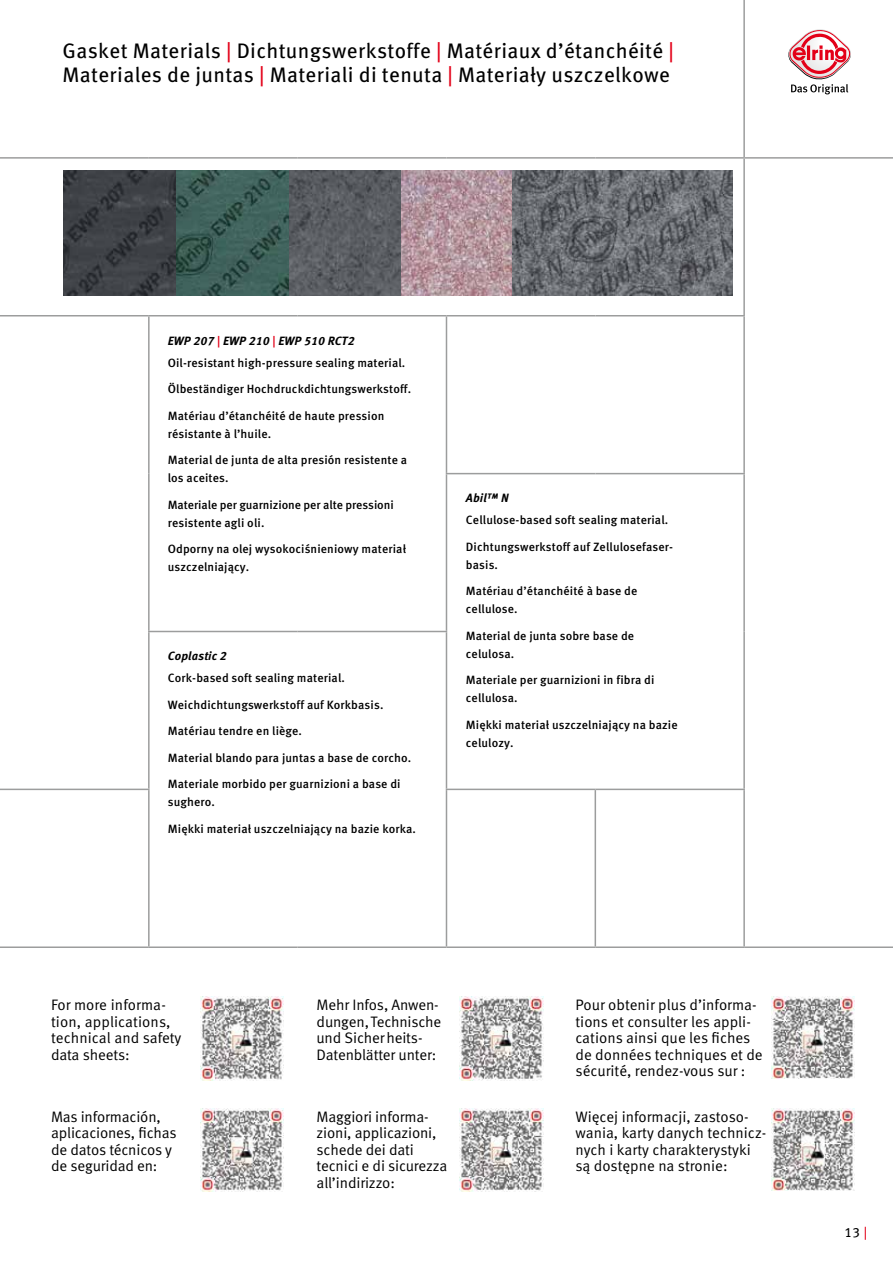
<style>
.page{position:relative;width:893px;height:1263px;background:#fff}
.page>*{position:absolute;margin:0;border:0;box-sizing:border-box;transform-origin:0 0}
.t1{font:21px/24px "Meta Pro";letter-spacing:.015em;color:#000}
.t2{font:15.15px/16.5px "Meta Pro Norm";letter-spacing:-.01em;color:#000}
.t3{font:13.5px "Meta Pro";color:#000}
.t4{font:500 12px/18px "Meta Pro";letter-spacing:.01em;color:#000}
.t5{font:italic 700 12px "Meta Pro";letter-spacing:.01em;color:#000}
.s1{color:#e30018}
.s2{font-weight:700;font-style:italic}
</style>
<div class="page">
<hr style="left:743px;top:0;width:2px;height:157px;background:#9c9d9d">
<hr style="left:744px;top:157px;width:149px;height:2px;background:#9c9d9d">
<hr style="left:743px;top:159px;width:2px;height:156px;background:#9c9d9d">
<hr style="left:0;top:315px;width:149px;height:1px;background:#9c9d9d">
<hr style="left:149px;top:315px;width:149px;height:1px;background:#9c9d9d">
<hr style="left:148px;top:316px;width:2px;height:158px;background:#9c9d9d">
<hr style="left:298px;top:315px;width:148px;height:1px;background:#9c9d9d">
<hr style="left:446px;top:315px;width:149px;height:1px;background:#9c9d9d">
<hr style="left:446px;top:316px;width:1px;height:157px;background:#9c9d9d">
<hr style="left:148px;top:474px;width:2px;height:157px;background:#9c9d9d">
<hr style="left:446px;top:474px;width:1px;height:157px;background:#9c9d9d">
<hr style="left:148px;top:632px;width:2px;height:157px;background:#9c9d9d">
<hr style="left:743px;top:474px;width:2px;height:157px;background:#9c9d9d">
<hr style="left:743px;top:631px;width:2px;height:158px;background:#9c9d9d">
<hr style="left:446px;top:790px;width:1px;height:156px;background:#9c9d9d">
<hr style="left:0;top:157px;width:149px;height:2px;background:#9c9d9d">
<hr style="left:149px;top:157px;width:149px;height:2px;background:#9c9d9d">
<hr style="left:298px;top:157px;width:148px;height:2px;background:#9c9d9d">
<hr style="left:446px;top:157px;width:149px;height:2px;background:#9c9d9d">
<hr style="left:595px;top:157px;width:149px;height:2px;background:#9c9d9d">
<hr style="left:0;top:789px;width:150px;height:1px;background:#9c9d9d">
<hr style="left:595px;top:789px;width:150px;height:1px;background:#9c9d9d">
<hr style="left:298px;top:946px;width:148px;height:2px;background:#9c9d9d">
<hr style="left:595px;top:315px;width:150px;height:1px;background:#9c9d9d">
<hr style="left:743px;top:316px;width:2px;height:157px;background:#9c9d9d">
<hr style="left:446px;top:473px;width:149px;height:1px;background:#9c9d9d">
<hr style="left:595px;top:473px;width:150px;height:1px;background:#9c9d9d">
<hr style="left:148px;top:631px;width:150px;height:1px;background:#9c9d9d">
<hr style="left:298px;top:631px;width:149px;height:1px;background:#9c9d9d">
<hr style="left:446px;top:632px;width:1px;height:157px;background:#9c9d9d">
<hr style="left:148px;top:790px;width:2px;height:156px;background:#9c9d9d">
<hr style="left:595px;top:790px;width:1px;height:156px;background:#9c9d9d">
<hr style="left:446px;top:789px;width:149px;height:1px;background:#9c9d9d">
<hr style="left:149px;top:946px;width:149px;height:2px;background:#9c9d9d">
<hr style="left:743px;top:790px;width:2px;height:156px;background:#9c9d9d">
<hr style="left:0;top:946px;width:149px;height:2px;background:#9c9d9d">
<hr style="left:446px;top:946px;width:149px;height:2px;background:#9c9d9d">
<hr style="left:595px;top:946px;width:149px;height:2px;background:#9c9d9d">
<hr style="left:744px;top:946px;width:149px;height:2px;background:#9c9d9d">
<svg style="left:788px;top:29px;width:63px;height:65px"></svg>
<img style="left:512px;top:170px;width:221px;height:126px">
<img style="left:289px;top:170px;width:112px;height:126px">
<svg style="left:401px;top:170px;width:111px;height:126px;background:#b5979f"></svg>
<svg style="left:63px;top:170px;width:113px;height:126px;background:#3c3f44"></svg>
<svg style="left:176px;top:170px;width:113px;height:126px;background:#3c5d57"></svg>
<img style="left:200px;top:1108px;width:83px;height:84px">
<img style="left:460px;top:1108px;width:83px;height:84px">
<img style="left:771px;top:1108px;width:84px;height:82px">
<img style="left:200px;top:997px;width:83px;height:83px">
<img style="left:460px;top:997px;width:83px;height:83px">
<img style="left:771px;top:997px;width:84px;height:81px">
<h1 class="t1" style="left:63px;top:38px;width:613px">Gasket Materials <span class="s1">|</span> Dichtungswerkstoffe <span class="s1">|</span> Matériaux d’étanchéité <span class="s1">|<br></span>Materiales de juntas <span class="s1">|</span> Materiali di tenuta <span class="s1">|</span> Materiały uszczelkowe</h1>
<p class="t4" style="left:168px;top:329px;width:239px;line-height:22.2px"><span class="s2">EWP 207</span> <span class="s1">|</span> <span class="s2">EWP 210</span> <span class="s1">|</span> <span class="s2">EWP 510 RCT2<br></span>Oil-resistant high-pressure sealing material.</p>
<p class="t4" style="left:168px;top:379px;width:245px">Ölbeständiger Hochdruckdichtungswerkstoff.</p>
<p class="t4" style="left:168px;top:406px;width:218px">Matériau d’étanchéité de haute pression résistante à l’huile.</p>
<p class="t4" style="left:168px;top:450px;width:241px">Material de junta de alta presión resistente a los aceites.</p>
<p class="t4" style="left:168px;top:495px;width:227px">Materiale per guarnizione per alte pressioni resistente agli oli.</p>
<p class="t4" style="left:168px;top:539px;width:240px">Odporny na olej wysokociśnieniowy materiał uszczelniający.</p>
<p class="t5" style="left:168px;top:646px;width:60px">Coplastic 2</p>
<p class="t4" style="left:168px;top:668px;width:179px">Cork-based soft sealing material.</p>
<p class="t4" style="left:168px;top:695px;width:217px">Weichdichtungswerkstoff auf Korkbasis.</p>
<p class="t4" style="left:168px;top:721px;width:136px">Matériau tendre en liège.</p>
<p class="t4" style="left:168px;top:748px;width:245px">Material blando para juntas a base de corcho.</p>
<p class="t4" style="left:168px;top:774px;width:234px">Materiale morbido per guarnizioni a base di sughero.</p>
<p class="t4" style="left:168px;top:819px;width:250px">Miękki materiał uszczelniający na bazie korka.</p>
<p class="t5" style="left:466px;top:488px;width:45px">Abil™ N</p>
<p class="t4" style="left:466px;top:510px;width:204px">Cellulose-based soft sealing material.</p>
<p class="t4" style="left:466px;top:537px;width:209px">Dichtungswerkstoff auf Zellulosefaser&shy;basis.</p>
<p class="t4" style="left:466px;top:581px;width:173px">Matériau d’étanchéité à base de cellulose.</p>
<p class="t4" style="left:466px;top:626px;width:170px">Material de junta sobre base de celulosa.</p>
<p class="t4" style="left:466px;top:670px;width:190px">Materiale per guarnizioni in fibra di cellulosa.</p>
<p class="t4" style="left:466px;top:715px;width:213px">Miękki materiał uszczelniający na bazie celulozy.</p>
<p class="t2" style="left:51px;top:996px;width:132px">For more informa&shy;tion, applications, technical and safety data sheets:</p>
<p class="t2" style="left:317px;top:996px;width:126px">Mehr Infos, Anwen&shy;dungen, Technische und Sicher heits-<br>Datenblätter unter:</p>
<p class="t2" style="left:575px;top:996px;width:189px">Pour obtenir plus d’informa&shy;tions et consulter les appli&shy;cations ainsi que les fiches de données techniques et de sécurité, rendez-vous sur :</p>
<p class="t2" style="left:51px;top:1107px;width:127px">Mas información, aplicaciones, fichas de datos técnicos y de seguridad en:</p>
<p class="t2" style="left:317px;top:1107px;width:132px">Maggiori informa&shy;zioni, applicazioni, schede dei dati tecnici e di sicurezza all’indirizzo:</p>
<p class="t2" style="left:575px;top:1107px;width:192px">Więcej informacji, zastoso&shy;wania, karty danych technicz&shy;nych i karty charakterystyki są dostępne na stronie:</p>
<p class="t3" style="left:844px;top:1221px;width:24px">13 <span class="s1">|</span></p>
</div>
